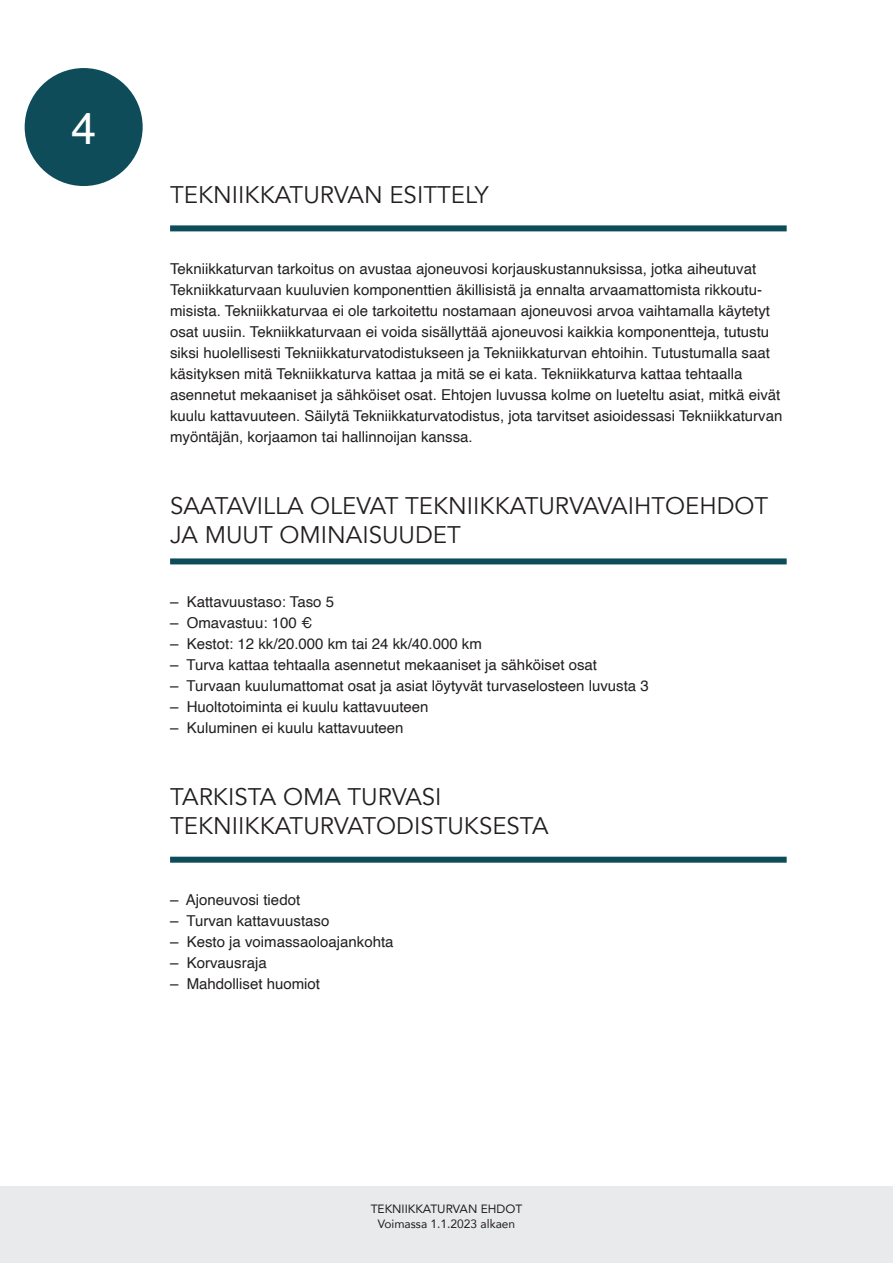
<style>
.page{position:relative;width:893px;height:1263px;background:#fff}
.page>*{position:absolute;margin:0;border:0;box-sizing:border-box;transform-origin:0 0}
.t1{font:45px "Helvetica";color:#fff}
.t2{font:24px/28.8px "Avenir";color:#231f20}
.Leipis{font:15px/21px "Helvetica";color:#231f20}
.t3{font:12px/14.4px "Avenir";color:#231f20;text-align:center}
</style>
<div class="page">
<div style="left:25px;top:68px;width:118px;height:118px;background:#0f4c5a;border-radius:50%"></div>
<div style="left:0;top:1186px;width:893px;height:77px;background:#e9eaeb"></div>
<div style="left:170px;top:225px;width:617px;height:6px;background:#0f4c5a"></div>
<div style="left:170px;top:558px;width:617px;height:6px;background:#0f4c5a"></div>
<div style="left:170px;top:857px;width:617px;height:6px;background:#0f4c5a"></div>
<h1 class="t1" style="left:71px;top:93px;width:27px">4</h1>
<p class="t2" style="left:170px;top:180px;width:320px">TEKNIIKKATURVAN ESITTELY</p>
<p class="Leipis" style="left:170px;top:259px;width:614px">Tekniikkaturvan tarkoitus on avustaa ajoneuvosi korjauskustannuksissa, jotka aiheutuvat Tekniikkaturvaan kuuluvien komponenttien äkillisistä ja ennalta arvaamattomista rikkoutu&shy;misista. Tekniikkaturvaa ei ole tarkoitettu nostamaan ajoneuvosi arvoa vaihtamalla käytetyt osat uusiin. Tekniikkaturvaan ei voida sisällyttää ajoneuvosi kaikkia komponentteja, tutustu siksi huolellisesti Tekniikkaturvatodistukseen ja Tekniikkaturvan ehtoihin. Tutustumalla saat käsityksen mitä Tekniikkaturva kattaa ja mitä se ei kata. Tekniikkaturva kattaa tehtaalla asennetut mekaaniset ja sähköiset osat. Ehtojen luvussa kolme on lueteltu asiat, mitkä eivät kuulu kattavuuteen. Säilytä Tekniikkaturvatodistus, jota tarvitset asioidessasi Tekniikkaturvan myöntäjän, korjaamon tai hallinnoijan kanssa.</p>
<p class="t2" style="left:170px;top:492px;width:600px">SAATAVILLA OLEVAT TEKNIIKKATURVAVAIHTOEHDOT<br>JA MUUT OMINAISUUDET</p>
<p class="Leipis" style="left:170px;top:592px;width:165px">– Kattavuustaso: Taso 5</p>
<p class="Leipis" style="left:170px;top:613px;width:144px">– Omavastuu: 100 €</p>
<p class="Leipis" style="left:170px;top:634px;width:313px">– Kestot: 12 kk/20.000 km tai 24 kk/40.000 km</p>
<p class="Leipis" style="left:170px;top:655px;width:428px">– Turva kattaa tehtaalla asennetut mekaaniset ja sähköiset osat</p>
<p class="Leipis" style="left:170px;top:676px;width:480px">– Turvaan kuulumattomat osat ja asiat löytyvät turvaselosteen luvusta 3</p>
<p class="Leipis" style="left:170px;top:697px;width:260px">– Huoltotoiminta ei kuulu kattavuuteen</p>
<p class="Leipis" style="left:170px;top:718px;width:235px">– Kuluminen ei kuulu kattavuuteen</p>
<p class="t2" style="left:170px;top:783px;width:380px">TARKISTA OMA TURVASI<br>TEKNIIKKATURVATODISTUKSESTA</p>
<p class="Leipis" style="left:170px;top:889px;width:132px">– Ajoneuvosi tiedot</p>
<p class="Leipis" style="left:170px;top:910px;width:161px">– Turvan kattavuustaso</p>
<p class="Leipis" style="left:170px;top:931px;width:225px">– Kesto ja voimassaoloajankohta</p>
<p class="Leipis" style="left:170px;top:952px;width:98px">– Korvausraja</p>
<p class="Leipis" style="left:170px;top:973px;width:152px">– Mahdolliset huomiot</p>
<p class="t3" style="left:371px;top:1201px;width:153px">TEKNIIKKATURVAN EHDOT<br>Voimassa 1.1.2023 alkaen</p>
</div>
